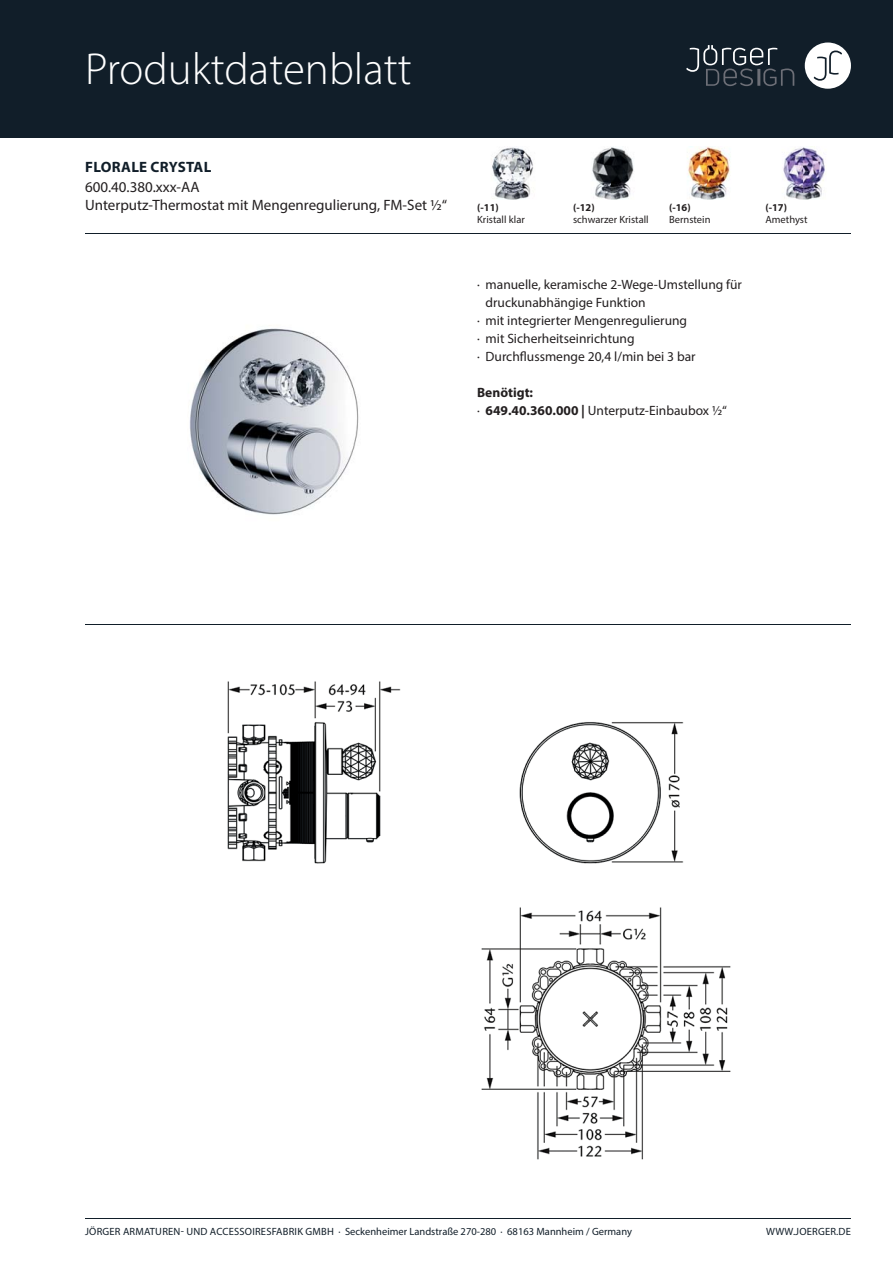
<style>
.page{position:relative;width:893px;height:1263px;background:#fff}
.page>*{position:absolute;margin:0;border:0;box-sizing:border-box;transform-origin:0 0}
.t1{font:300 45px "Myriad Pro";color:#fff}
.t2{font:15px "Myriad Pro";color:#231f20}
.t3{font:700 15px "Myriad Pro";letter-spacing:.02em;color:#111e29}
.t4{font:13.5px "Myriad Pro";color:#231f20}
.t5{font:700 13.5px/18px "Myriad Pro";color:#231f20}
.t6{font:10.5px "Myriad Pro";letter-spacing:.005em;color:#111e29}
.t7{font:10.5px "Myriad Pro";color:#231f20}
.t8{font:700 10.5px "Myriad Pro";color:#231f20}
.s1{font-weight:400}
</style>
<div class="page">
<div style="left:0;top:0;width:893px;height:138px;background:#111e29"></div>
<div style="left:805px;top:43px;width:46px;height:46px;background:#fff;border-radius:50%"></div>
<svg style="left:814px;top:51px;width:28px;height:30px"></svg>
<svg style="left:686px;top:45px;width:108px;height:41px"></svg>
<hr style="left:85px;top:1218px;width:766px;height:1px;background:#111e29">
<hr style="left:85px;top:233px;width:766px;height:1px;background:#111e29">
<hr style="left:85px;top:624px;width:766px;height:1px;background:#111e29">
<img style="left:189px;top:328px;width:170px;height:187px">
<img style="left:227px;top:681px;width:504px;height:479px">
<img style="left:492px;top:147px;width:41px;height:53px">
<img style="left:592px;top:147px;width:42px;height:53px">
<img style="left:687px;top:147px;width:43px;height:53px">
<img style="left:783px;top:147px;width:42px;height:53px">
<h1 class="t1" style="left:85px;top:52px;width:328px">Produktdatenblatt</h1>
<p class="t3" style="left:85px;top:161px;width:128px">FLORALE CRYSTAL</p>
<p class="t2" style="left:85px;top:200px;width:363px">Unterputz-Thermostat mit Mengenregulierung, FM-Set ½“</p>
<p class="t2" style="left:85px;top:181px;width:116px">600.40.380.xxx-AA</p>
<p class="t8" style="left:477px;top:204px;width:23px">(-11)</p>
<p class="t7" style="left:477px;top:216px;width:49px">Kristall klar</p>
<p class="t8" style="left:573px;top:204px;width:23px">(-12)</p>
<p class="t7" style="left:573px;top:216px;width:77px">schwarzer Kristall</p>
<p class="t8" style="left:669px;top:204px;width:23px">(-16)</p>
<p class="t7" style="left:669px;top:216px;width:43px">Bernstein</p>
<p class="t8" style="left:765px;top:204px;width:23px">(-17)</p>
<p class="t7" style="left:765px;top:216px;width:44px">Amethyst</p>
<p class="t4" style="left:477px;top:279px;width:266px">· manuelle, keramische 2-Wege-Umstellung für</p>
<p class="t4" style="left:485px;top:297px;width:162px">druckunabhängige Funktion</p>
<p class="t4" style="left:477px;top:315px;width:212px">· mit integrierter Mengenregulierung</p>
<p class="t4" style="left:477px;top:333px;width:159px">· mit Sicherheitseinrichtung</p>
<p class="t4" style="left:477px;top:351px;width:220px">· Durchflussmenge 20,4 l/min bei 3 bar</p>
<p class="t5" style="left:477px;top:385px;width:251px">Benötigt:<br><span class="s1">·</span> 649.40.360.000 | <span class="s1">Unterputz-Einbaubox ½“</span></p>
<p class="t6" style="left:85px;top:1228px;width:548px">JÖRGER ARMATUREN- UND ACCESSOIRESFABRIK GMBH · Seckenheimer Landstraße 270-280 · 68163 Mannheim / Germany</p>
<p class="t6" style="left:766px;top:1228px;width:86px">WWW.JOERGER.DE</p>
</div>
